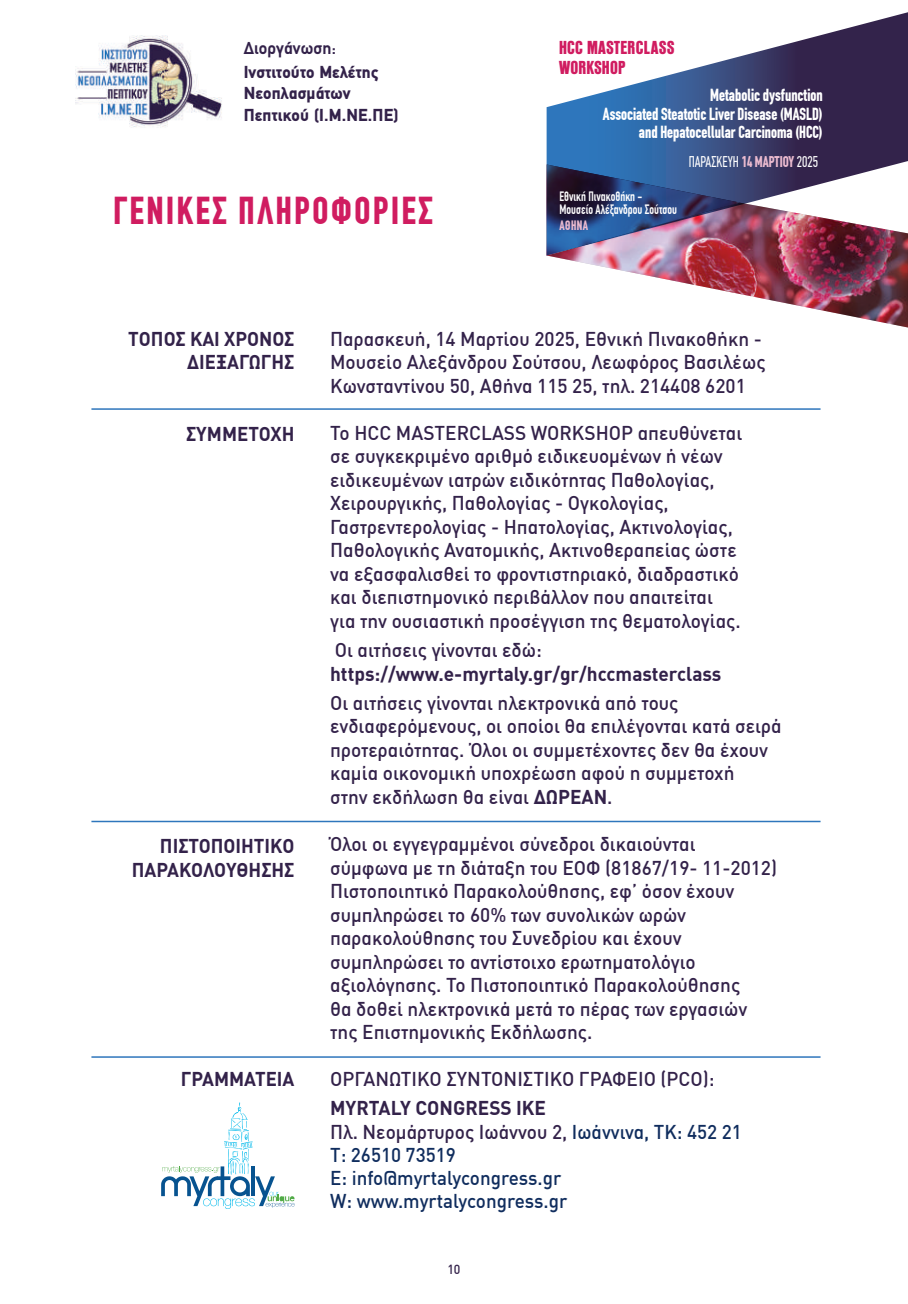
<style>
.page{position:relative;width:908px;height:1304px;background:#fff}
.page>*{position:absolute;margin:0;border:0;box-sizing:border-box;transform-origin:0 0}
.t1{font:700 condensed 38px "CF Din";letter-spacing:.07em;color:#d01c60}
.t2{font:500 19.6px/23.6px "DIN Greek";color:#33224a}
.t3{font:500 19.6px/23.2px "DIN Greek";color:#102d5e;scale:.96 1}
.t4{font:700 19.6px/23.6px "DIN Greek";color:#33224a;text-align:right;scale:.95 1}
.t5{font:700 19.6px "DIN Greek";color:#33224a}
.t6{font:800 17.6px/19.2px "PF Fusion Sans";letter-spacing:.01em;color:#d01c60}
.t7{font:900 17.4px/20.8px "PF Din Text";letter-spacing:.01em;color:#33224a}
.t8{font:700 17.4px "PF Din Text";letter-spacing:.01em;color:#33224a}
.t9{font:700 condensed 17.2px/19px "CF Din";color:#fff;text-align:right;scale:.95 1}
.t10{font:condensed 15.2px "CF Din";color:#fff;scale:.95 1}
.t11{font:condensed 13.4px/12.8px "CF Din";color:#fff;scale:.95 1}
.t12{font:700 condensed 13.4px "CF Din";letter-spacing:.04em;color:#ebbbcf;scale:.95 1}
.t13{font:500 13px "DIN Greek";color:#33224a;scale:.95 1}
.s1{font-weight:700;color:#ebbbcf}
.s2{font-weight:700}
.s3{font-weight:700;color:#33224a}
.s4{color:#33224a}
</style>
<div class="page">
<img style="left:75px;top:36px;width:147px;height:92px">
<img style="left:549px;top:255px;width:358px;height:73px">
<img style="left:546px;top:12px;width:361px;height:243px">
<hr style="left:91px;top:408px;width:729px;height:2px;background:#2e76bc">
<hr style="left:91px;top:821px;width:729px;height:1px;background:#2e76bc">
<hr style="left:91px;top:1056px;width:729px;height:2px;background:#2e76bc">
<svg style="left:161px;top:1102px;width:133px;height:107px"></svg>
<p class="t8" style="left:243px;top:38px;width:94px">Διοργάνωση:</p>
<p class="t7" style="left:243px;top:61px;width:136px">Ινστιτούτο Μελέτης<br>Νεοπλασμάτων</p>
<p class="t7" style="left:243px;top:105px;width:156px">Πεπτικού (Ι.Μ.ΝΕ.ΠΕ)</p>
<h1 class="t1" style="left:113px;top:190px;width:321px">ΓΕΝΙΚΕΣ ΠΛΗΡΟΦΟΡΙΕΣ</h1>
<p class="t6" style="left:559px;top:38px;width:117px">HCC MASTERCLASS<br>WORKSHOP</p>
<p class="t9" style="left:602px;top:86px;width:233px">Metabolic dysfunction<br>Associated Steatotic Liver Disease (MASLD) and Hepatocellular Carcinoma (HCC)</p>
<p class="t10" style="left:688px;top:153px;width:138px">ΠΑΡΑΣΚΕΥΉ <span class="s1">14 ΜΑΡΤΊΟΥ</span> 2025</p>
<p class="t11" style="left:559px;top:191px;width:125px">Εθνική Πινακοθήκη -<br>Μουσείο Αλέξανδρου Σούτσου</p>
<p class="t12" style="left:559px;top:218px;width:32px">ΑΘΉΝΑ</p>
<p class="t4" style="left:128px;top:327px;width:176px">ΤOΠOΣ ΚΑΙ ΧΡONOΣ<br>ΔΙΕΞΑΓΩΓΗΣ</p>
<p class="t4" style="left:186px;top:422px;width:116px">ΣΥΜΜΕΤΟΧΗ</p>
<p class="t4" style="left:132px;top:834px;width:173px">ΠΙΣΤΟΠΟΙΗΤΙΚΟ<br>ΠΑΡΑΚΟΛΟΥΘΗΣΗΣ</p>
<p class="t4" style="left:181px;top:1067px;width:121px">ΓΡΑΜΜΑΤΕΙΑ</p>
<p class="t2" style="left:330px;top:327px;width:436px">Παρασκευή, 14 Mαρτίου 2025, Εθνική Πινακοθήκη -<br>Μουσείο Αλεξάνδρου Σούτσου, Λεωφόρος Βασιλέως<br>Κωνσταντίνου 50, Αθήνα 115 25, τηλ. 214408 6201</p>
<p class="t2" style="left:330px;top:421px;width:413px">Το HCC MASTERCLASS WORKSHOP απευθύνεται σε συγκεκριμένο αριθμό ειδικευομένων ή νέων ειδικευμένων ιατρών ειδικότητας Παθολογίας, Χειρουργικής, Παθολογίας - Ογκολογίας, Γαστρεντερολογίας - Ηπατολογίας, Ακτινολογίας, Παθολογικής Ανατομικής, Ακτινοθεραπείας ώστε να εξασφαλισθεί το φροντιστηριακό, διαδραστικό και διεπιστημονικό περιβάλλον που απαιτείται για την ουσιαστική προσέγγιση της θεματολογίας.</p>
<p class="t2" style="left:334px;top:638px;width:209px">Οι αιτήσεις γίνονται εδώ:</p>
<p class="t5" style="left:330px;top:662px;width:392px">https://www.e-myrtaly.gr/gr/hccmasterclass</p>
<p class="t2" style="left:330px;top:691px;width:453px">Οι αιτήσεις γίνονται ηλεκτρονικά από τους ενδιαφερόμενους, οι οποίοι θα επιλέγονται κατά σειρά προτεραιότητας. Όλοι οι συμμετέχοντες δεν θα έχουν καμία οικονομική υποχρέωση αφού η συμμετοχή<br>στην εκδήλωση θα είναι <span class="s2">ΔΩΡΕΑΝ</span>.</p>
<p class="t2" style="left:330px;top:832px;width:448px">Όλοι οι εγγεγραμμένοι σύνεδροι δικαιούνται σύμφωνα με τη διάταξη του ΕΟΦ (81867/19- 11-2012)<br>Πιστοποιητικό Παρακολούθησης, εφ’ όσον έχουν συμπληρώσει το 60% των συνολικών ωρών παρακολούθησης του Συνεδρίου και έχουν συμπληρώσει το αντίστοιχο ερωτηματολόγιο αξιολόγησης. Το Πιστοποιητικό Παρακολούθησης<br>θα δοθεί ηλεκτρονικά μετά το πέρας των εργασιών της Επιστημονικής Εκδήλωσης.</p>
<p class="t2" style="left:330px;top:1067px;width:386px">ΟΡΓΑΝΩΤΙΚΟ ΣΥΝΤΟΝΙΣΤΙΚΟ ΓΡΑΦΕΙΟ (PCO):</p>
<p class="t3" style="left:330px;top:1097px;width:430px"><span class="s3">MYRTALY CONGRESS IKE<br></span><span class="s4">Πλ. Νεομάρτυρος Ιωάννου 2,</span> Ιωάννινα, ΤΚ: 452 21<br>T: 26510 73519<br>E: info@myrtalycongress.gr<br>W: www.myrtalycongress.gr</p>
<p class="t13" style="left:447px;top:1261px;width:15px">10</p>
</div>
